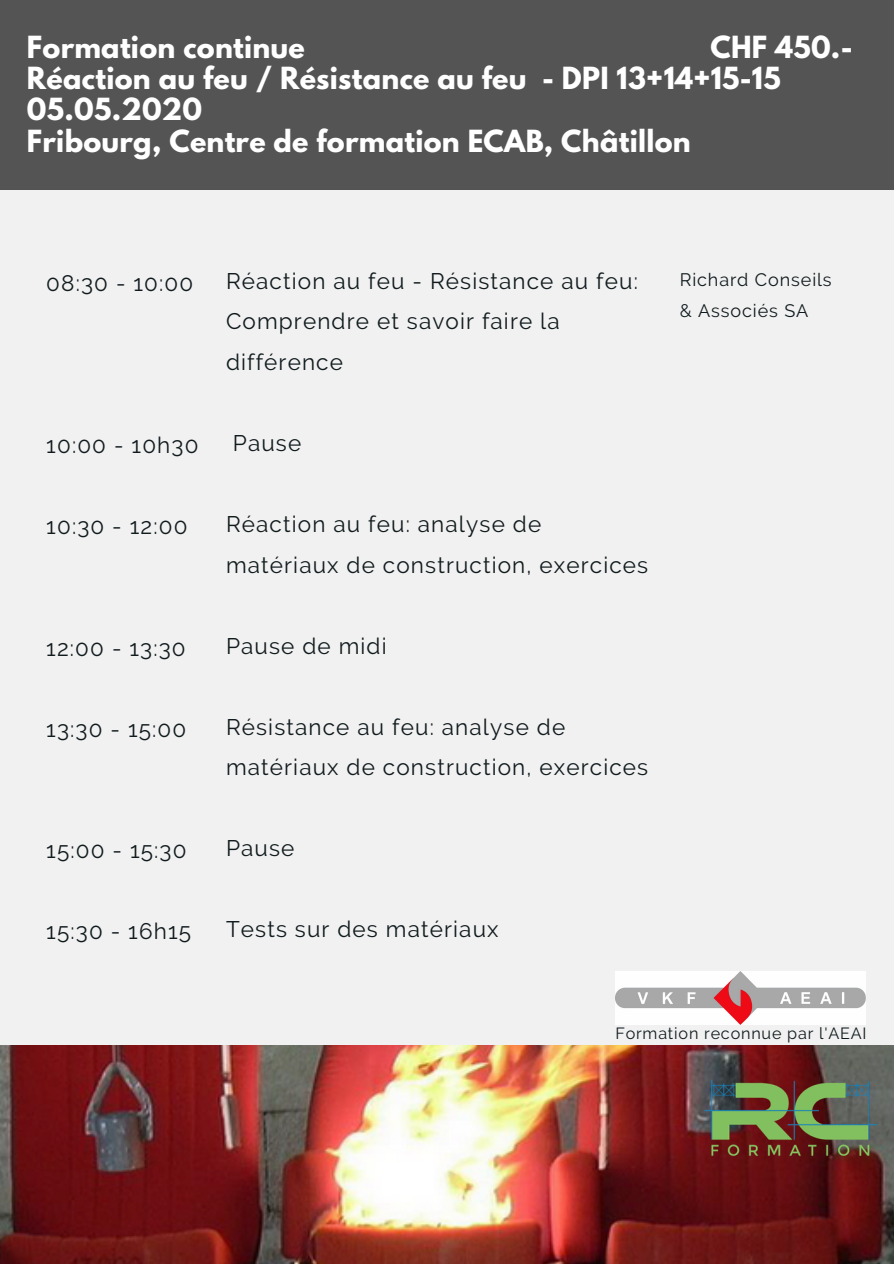
<style>
.page{position:relative;width:894px;height:1264px;background:#fff}
.page>*{position:absolute;margin:0;border:0;box-sizing:border-box;transform-origin:0 0}
.t1{font:700 27px/31.3px "League Spartan";letter-spacing:.01em;color:#fff}
.t2{font:22.5px/40.5px "Raleway";letter-spacing:.05em;color:#111b1e}
.t3{font:18px/31.8px "Raleway";letter-spacing:.05em;color:#111b1e}
.t4{font:16.2px "Raleway";letter-spacing:.05em;color:#111b1e}
</style>
<div class="page">
<div style="left:0;top:0;width:893px;height:1263px;background:#f1f1f1"></div>
<div style="left:0;top:0;width:893px;height:189px;background:#545454"></div>
<img style="left:0;top:1045px;width:893px;height:218px">
<img style="left:662px;top:991px;width:231px;height:257px">
<img style="left:615px;top:971px;width:250px;height:52px">
<p class="t1" style="left:27px;top:34px;width:826px;text-indent:683px">CHF 450.-<br>Réaction au feu / Résistance au feu - DPI 13+14+15-15<br>05.05.2020<br>Fribourg, Centre de formation ECAB, Châtillon</p>
<p class="t1" style="left:27px;top:34px;width:279px">Formation continue</p>
<p class="t2" style="left:46px;top:262px;width:148px">08:30 - 10:00</p>
<p class="t2" style="left:226px;top:260px;width:413px">Réaction au feu - Résistance au feu:<br>Comprendre et savoir faire la différence</p>
<p class="t3" style="left:679px;top:263px;width:153px">Richard Conseils &amp; Associés SA</p>
<p class="t2" style="left:46px;top:424px;width:154px">10:00 - 10h30</p>
<p class="t2" style="left:233px;top:423px;width:70px">Pause</p>
<p class="t2" style="left:46px;top:505px;width:143px">10:30 - 12:00</p>
<p class="t2" style="left:226px;top:504px;width:423px">Réaction au feu: analyse de matériaux de construction, exercices</p>
<p class="t2" style="left:46px;top:627px;width:141px">12:00 - 13:30</p>
<p class="t2" style="left:226px;top:625px;width:162px">Pause de midi</p>
<p class="t2" style="left:46px;top:708px;width:141px">13:30 - 15:00</p>
<p class="t2" style="left:226px;top:706px;width:423px">Résistance au feu: analyse de matériaux de construction, exercices</p>
<p class="t2" style="left:46px;top:830px;width:142px">15:00 - 15:30</p>
<p class="t2" style="left:226px;top:828px;width:70px">Pause</p>
<p class="t2" style="left:46px;top:911px;width:146px">15:30 - 16h15</p>
<p class="t2" style="left:226px;top:909px;width:274px">Tests sur des matériaux</p>
<p class="t4" style="left:615px;top:1023px;width:253px">Formation reconnue par l'AEAI</p>
</div>
